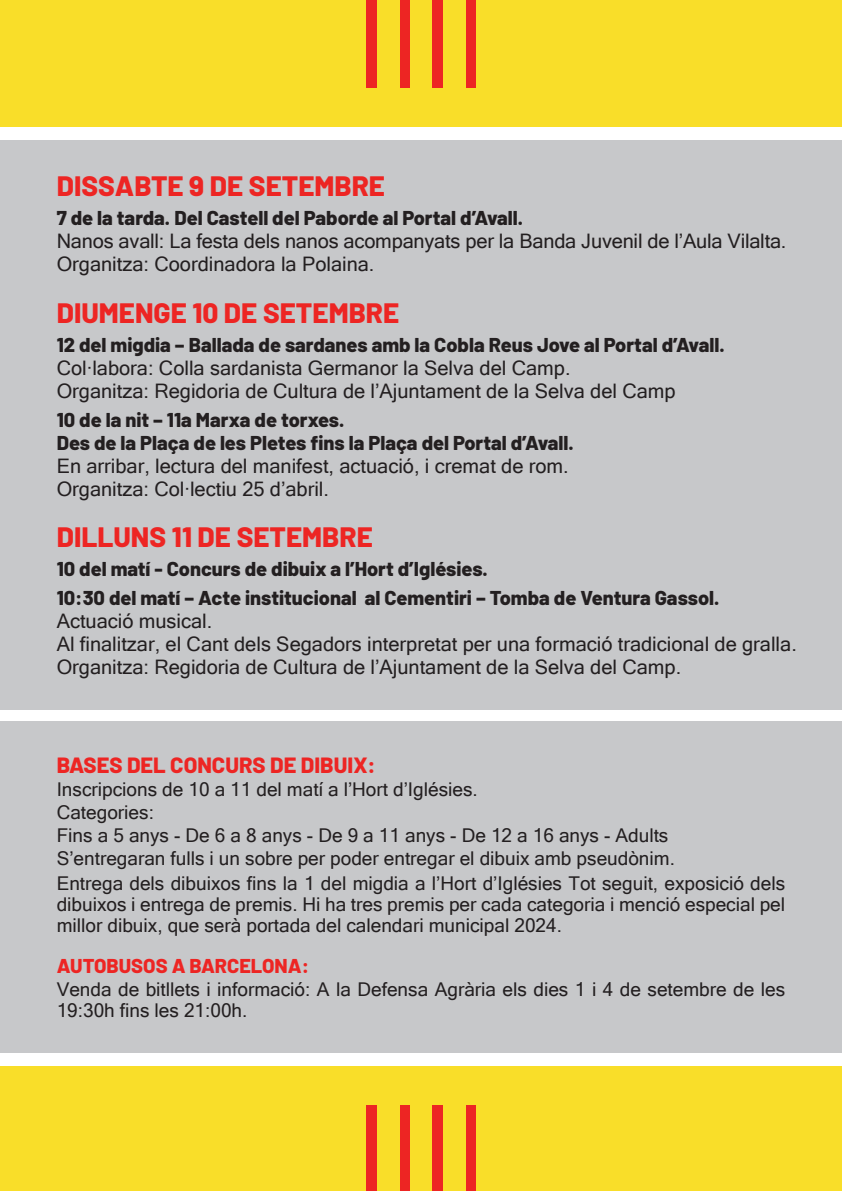
<style>
.page{position:relative;width:842px;height:1191px;background:#f9de29}
.page>*{position:absolute;margin:0;border:0;box-sizing:border-box;transform-origin:0 0}
.t1{font:800 28px "Barlow";color:#ed2523}
.t2{font:800 22px "Barlow";color:#ed2523}
.t3{font:20px/23px "Microsoft Sans Serif";color:#231f20}
.t4{font:800 20px/23px "Barlow";color:#231f20}
.t5{font:800 20px "Barlow";color:#ed2523}
.t6{font:19px/23px "Microsoft Sans Serif";color:#231f20}
</style>
<div class="page">
<div style="left:367px;top:0;width:10px;height:87px;background:#ed2523"></div>
<div style="left:400px;top:0;width:10px;height:87px;background:#ed2523"></div>
<div style="left:433px;top:0;width:10px;height:87px;background:#ed2523"></div>
<div style="left:466px;top:0;width:10px;height:87px;background:#ed2523"></div>
<div style="left:367px;top:1106px;width:10px;height:85px;background:#ed2523"></div>
<div style="left:400px;top:1106px;width:10px;height:85px;background:#ed2523"></div>
<div style="left:433px;top:1106px;width:10px;height:85px;background:#ed2523"></div>
<div style="left:466px;top:1106px;width:10px;height:85px;background:#ed2523"></div>
<div style="left:0;top:128px;width:842px;height:937px;background:#fff"></div>
<div style="left:0;top:140px;width:842px;height:913px;background:#c7c8ca"></div>
<div style="left:0;top:711px;width:842px;height:10px;background:#fff"></div>
<h1 class="t1" style="left:57px;top:165px;width:330px">DISSABTE 9 DE SETEMBRE</h1>
<p class="t4" style="left:57px;top:205px;width:468px">7 de la tarda. Del Castell del Paborde al Portal d’Avall.</p>
<p class="t3" style="left:57px;top:230px;width:731px">Nanos avall: La festa dels nanos acompanyats per la Banda Juvenil de l’Aula Vilalta.<br>Organitza: Coordinadora la Polaina.</p>
<h1 class="t1" style="left:57px;top:292px;width:344px">DIUMENGE 10 DE SETEMBRE</h1>
<p class="t4" style="left:57px;top:332px;width:669px">12 del migdia – Ballada de sardanes amb la Cobla Reus Jove al Portal d’Avall.</p>
<p class="t3" style="left:57px;top:357px;width:620px">Col·labora: Colla sardanista Germanor la Selva del Camp.<br>Organitza: Regidoria de Cultura de l’Ajuntament de la Selva del Camp</p>
<p class="t4" style="left:57px;top:407px;width:519px">10 de la nit – 11a Marxa de torxes.<br>Des de la Plaça de les Pletes fins la Plaça del Portal d’Avall.</p>
<p class="t3" style="left:57px;top:455px;width:514px">En arribar, lectura del manifest, actuació, i cremat de rom.<br>Organitza: Col·lectiu 25 d’abril.</p>
<h1 class="t1" style="left:57px;top:516px;width:318px">DILLUNS 11 DE SETEMBRE</h1>
<p class="t4" style="left:57px;top:552px;width:664px;line-height:29px">10 del matí - Concurs de dibuix a l’Hort d’Iglésies.<br>10:30 del matí – Acte institucional al Cementiri – Tomba de Ventura Gassol.</p>
<p class="t3" style="left:57px;top:609px;width:742px">Actuació musical.<br>Al finalitzar, el Cant dels Segadors interpretat per una formació tradicional de gralla.<br>Organitza: Regidoria de Cultura de l’Ajuntament de la Selva del Camp.</p>
<p class="t2" style="left:57px;top:748px;width:320px">BASES DEL CONCURS DE DIBUIX:</p>
<p class="t6" style="left:57px;top:778px;width:620px">Inscripcions de 10 a 11 del matí a l’Hort d’Iglésies.<br>Categories:<br>Fins a 5 anys - De 6 a 8 anys - De 9 a 11 anys - De 12 a 16 anys - Adults S’entregaran fulls i un sobre per poder entregar el dibuix amb pseudònim.</p>
<p class="t6" style="left:57px;top:873px;width:730px;line-height:21px;text-align:justify">Entrega dels dibuixos fins la 1 del migdia a l’Hort d’Iglésies Tot seguit, exposició dels dibuixos i entrega de premis. Hi ha tres premis per cada categoria i menció especial pel millor dibuix, que serà portada del calendari municipal 2024.</p>
<p class="t5" style="left:57px;top:951px;width:254px">AUTOBUSOS A BARCELONA:</p>
<p class="t6" style="left:57px;top:979px;width:730px;line-height:21px">Venda de bitllets i informació: A la Defensa Agrària els dies 1 i 4 de setembre de les<br>19:30h fins les 21:00h.</p>
</div>
